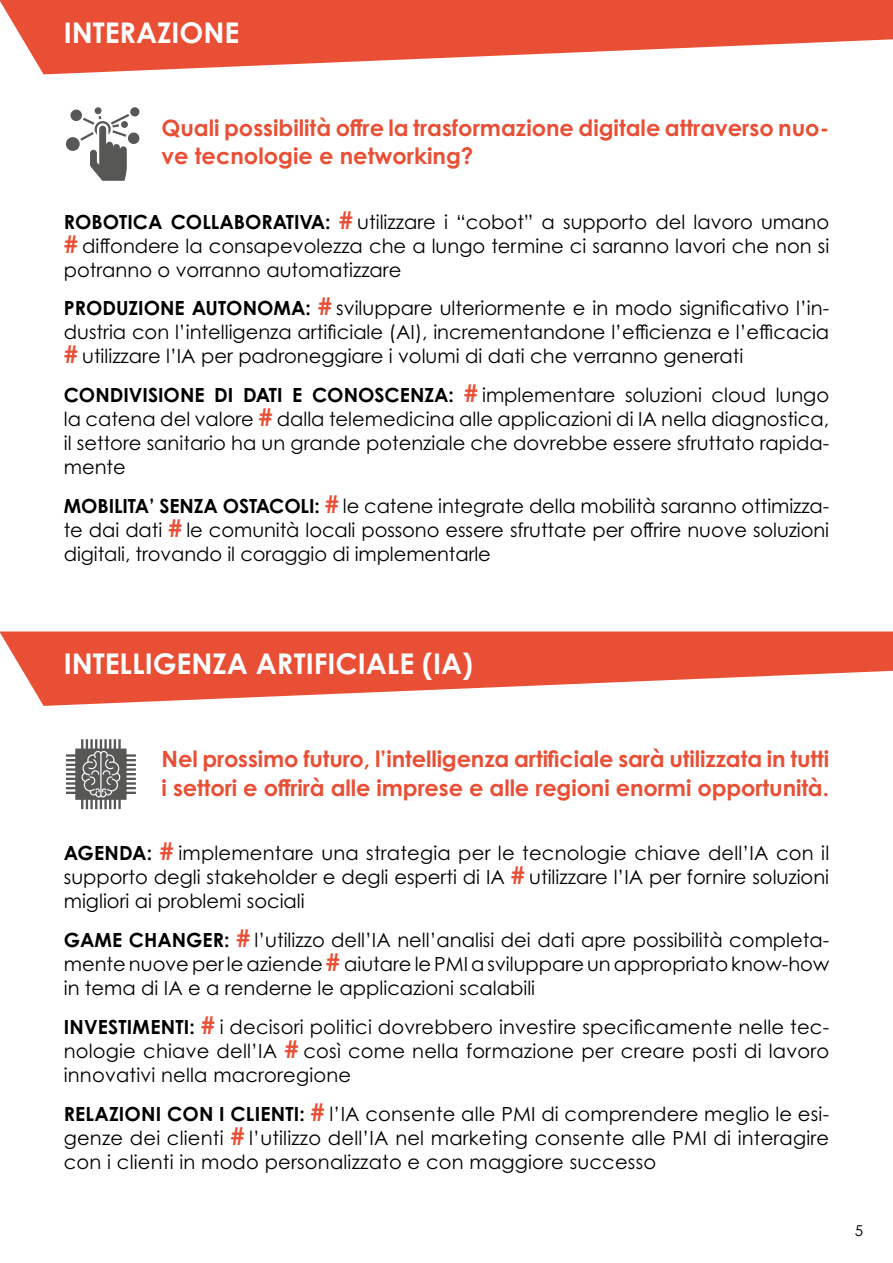
<style>
.page{position:relative;width:893px;height:1263px;background:#fff}
.page>*{position:absolute;margin:0;border:0;box-sizing:border-box;transform-origin:0 0}
.t1{font:700 28.5px "Century Gothic Pro";color:#fff}
.t2{font:700 22.5px/28.5px "Century Gothic Pro";letter-spacing:-.005em;color:#e94f35}
.t3{font:19.5px/24px "Century Gothic Pro";color:#000;text-align:justify}
.t4{font:15px "Century Gothic Pro";color:#000}
.s1{font-weight:700}
.s2{font-weight:700;font-size:24px;color:#e94f35}
</style>
<div class="page">
<svg style="left:0;top:631px;width:893px;height:75px;fill:#e94f35"></svg>
<svg style="left:0;top:0;width:893px;height:74px;fill:#e94f35"></svg>
<div style="left:71px;top:110px;width:11px;height:11px;background:#575756;border-radius:50%"></div>
<div style="left:128px;top:133px;width:11px;height:11px;background:#575756;border-radius:50%"></div>
<div style="left:95px;top:107px;width:7px;height:7px;background:#575756;border-radius:50%"></div>
<div style="left:66px;top:137px;width:14px;height:14px;background:#575756;border-radius:50%"></div>
<div style="left:130px;top:107px;width:9px;height:9px;background:#575756;border-radius:50%"></div>
<svg style="left:80px;top:114px;width:49px;height:67px"></svg>
<svg style="left:66px;top:739px;width:70px;height:70px"></svg>
<h1 class="t1" style="left:64px;top:15px;width:177px">INTERAZIONE</h1>
<p class="t2" style="left:162px;top:113px;width:669px">Quali possibilità offre la trasformazione digitale attraverso nuo&shy;ve tecnologie e networking?</p>
<p class="t3" style="left:64px;top:209px;width:767px"><span class="s1">ROBOTICA COLLABORATIVA:</span> <span class="s2">#</span> utilizzare i “cobot” a supporto del lavoro umano <span class="s2">#</span> diffondere la consapevolezza che a lungo termine ci saranno lavori che non si potranno o vorranno automatizzare</p>
<p class="t3" style="left:64px;top:296px;width:767px"><span class="s1">PRODUZIONE AUTONOMA:</span> <span class="s2">#</span> sviluppare ulteriormente e in modo significativo l’in&shy;dustria con l’intelligenza artificiale (AI), incrementandone l’efficienza e l’efficacia <span class="s2">#</span> utilizzare l’IA per padroneggiare i volumi di dati che verranno generati</p>
<p class="t3" style="left:64px;top:383px;width:767px"><span class="s1">CONDIVISIONE DI DATI E CONOSCENZA:</span> <span class="s2">#</span> implementare soluzioni cloud lungo la catena del valore <span class="s2">#</span> dalla telemedicina alle applicazioni di IA nella diagnostica, il settore sanitario ha un grande potenziale che dovrebbe essere sfruttato rapida&shy;mente</p>
<p class="t3" style="left:64px;top:494px;width:767px"><span class="s1">MOBILITA’ SENZA OSTACOLI:</span> <span class="s2">#</span> le catene integrate della mobilità saranno ottimizza&shy;te dai dati <span class="s2">#</span> le comunità locali possono essere sfruttate per offrire nuove soluzioni digitali, trovando il coraggio di implementarle</p>
<h1 class="t1" style="left:64px;top:646px;width:411px">INTELLIGENZA ARTIFICIALE (IA)</h1>
<p class="t2" style="left:162px;top:744px;width:669px">Nel prossimo futuro, l’intelligenza artificiale sarà utilizzata in tutti i settori e offrirà alle imprese e alle regioni enormi opportunità.</p>
<p class="t3" style="left:64px;top:841px;width:767px"><span class="s1">AGENDA:</span> <span class="s2">#</span> implementare una strategia per le tecnologie chiave dell’IA con il supporto degli stakeholder e degli esperti di IA <span class="s2">#</span> utilizzare l’IA per fornire soluzioni migliori ai problemi sociali</p>
<p class="t3" style="left:64px;top:928px;width:767px"><span class="s1">GAME CHANGER:</span> <span class="s2">#</span> l’utilizzo dell’IA nell’analisi dei dati apre possibilità completa&shy;mente nuove per le aziende <span class="s2">#</span> aiutare le PMI a sviluppare un appropriato know-how in tema di IA e a renderne le applicazioni scalabili</p>
<p class="t3" style="left:64px;top:1014px;width:767px"><span class="s1">INVESTIMENTI:</span> <span class="s2">#</span> i decisori politici dovrebbero investire specificamente nelle tec&shy;nologie chiave dell’IA <span class="s2">#</span> così come nella formazione per creare posti di lavoro innovativi nella macroregione</p>
<p class="t3" style="left:64px;top:1101px;width:767px"><span class="s1">RELAZIONI CON I CLIENTI:</span> <span class="s2">#</span> l’IA consente alle PMI di comprendere meglio le esi&shy;genze dei clienti <span class="s2">#</span> l’utilizzo dell’IA nel marketing consente alle PMI di interagire con i clienti in modo personalizzato e con maggiore successo</p>
<p class="t4" style="left:855px;top:1222px;width:10px">5</p>
</div>
